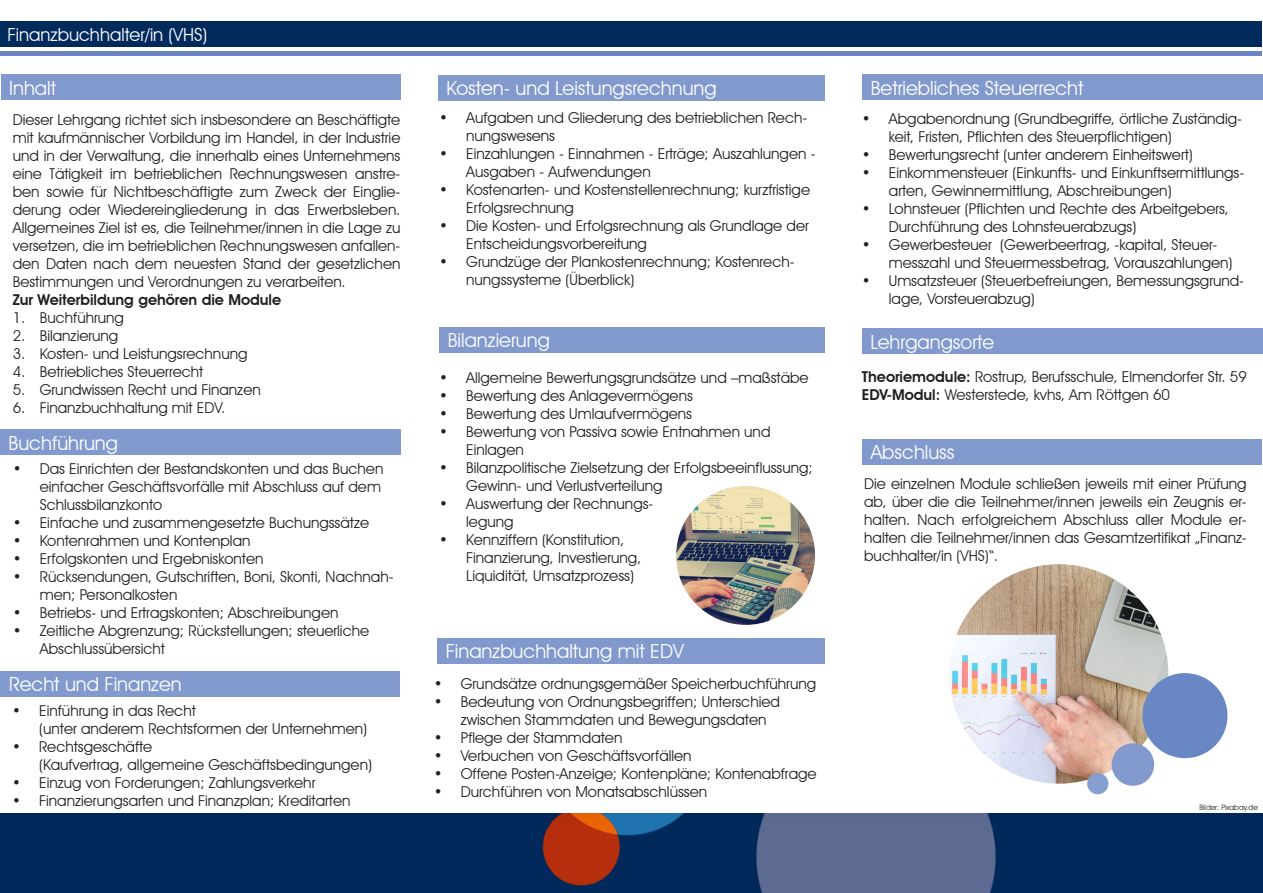
<style>
.page{position:relative;width:1263px;height:893px;background:#fff}
.page>*{position:absolute;margin:0;border:0;box-sizing:border-box;transform-origin:0 0}
.t1{font:19.5px "Avant Garde IT Cby BT";color:#fff}
.t2{font:18px "Avant Garde IT Cby BT";color:#fff}
.t3{font:15px/18px "Avant Garde IT Cby BT";color:#231f20}
.t4{font:600 15px "Avant Garde IT Cby BT";color:#231f20}
.t5{font:7.5px "Avant Garde IT Cby BT";color:#231f20}
.s1{font-weight:600}
</style>
<div class="page">
<div style="left:0;top:21px;width:1262px;height:26px;background:#002a5c"></div>
<hr style="left:1px;top:52px;width:1261px;height:4px;background:#6887c4">
<img style="left:0;top:814px;width:1263px;height:79px">
<div style="left:862px;top:328px;width:401px;height:26px;background:#8299ce"></div>
<div style="left:1px;top:671px;width:399px;height:25px;background:#8299ce"></div>
<div style="left:439px;top:327px;width:385px;height:25px;background:#8299ce"></div>
<div style="left:438px;top:75px;width:386px;height:25px;background:#8299ce"></div>
<div style="left:437px;top:638px;width:388px;height:25px;background:#8299ce"></div>
<div style="left:862px;top:74px;width:401px;height:26px;background:#8299ce"></div>
<div style="left:0;top:429px;width:400px;height:26px;background:#8299ce"></div>
<div style="left:1px;top:74px;width:399px;height:26px;background:#8299ce"></div>
<img style="left:676px;top:486px;width:139px;height:139px;border-radius:69px">
<img style="left:949px;top:564px;width:219px;height:220px;border-radius:110px">
<div style="left:1142px;top:673px;width:85px;height:85px;background:#6887c4;border-radius:50%"></div>
<div style="left:1087px;top:773px;width:21px;height:21px;background:#879ed1;border-radius:50%"></div>
<div style="left:1111px;top:743px;width:43px;height:43px;background:#8299ce;border-radius:50%"></div>
<div style="left:862px;top:439px;width:400px;height:26px;background:#8299ce"></div>
<p class="t2" style="left:7px;top:24px;width:201px">Finanzbuchhalter/in (VHS)</p>
<p class="t1" style="left:9px;top:76px;width:48px">Inhalt</p>
<p class="t3" style="left:13px;top:110px;width:389px;text-align:justify">Dieser Lehrgang richtet sich insbesondere an Beschäftigte mit kaufmännischer Vorbildung im Handel, in der Industrie und in der Verwaltung, die innerhalb eines Unternehmens eine Tätigkeit im betrieblichen Rechnungswesen anstre&shy;ben sowie für Nichtbeschäftigte zum Zweck der Einglie&shy;derung oder Wiedereingliederung in das Erwerbsleben.<br>Allgemeines Ziel ist es, die Teilnehmer/innen in die Lage zu versetzen, die im betrieblichen Rechnungswesen anfallen&shy;den Daten nach dem neuesten Stand der gesetzlichen Bestimmungen und Verordnungen zu verarbeiten.</p>
<p class="t4" style="left:13px;top:290px;width:270px">Zur Weiterbildung gehören die Module</p>
<p class="t3" style="left:13px;top:308px;width:113px">1. Buchführung</p>
<p class="t3" style="left:13px;top:326px;width:107px">2. Bilanzierung</p>
<p class="t3" style="left:13px;top:344px;width:236px">3. Kosten- und Leistungsrechnung</p>
<p class="t3" style="left:13px;top:362px;width:192px">4. Betriebliches Steuerrecht</p>
<p class="t3" style="left:13px;top:380px;width:250px">5. Grundwissen Recht und Finanzen</p>
<p class="t3" style="left:13px;top:398px;width:214px">6. Finanzbuchhaltung mit EDV.</p>
<p class="t1" style="left:9px;top:431px;width:111px">Buchführung</p>
<p class="t3" style="left:40px;top:460px;width:345px;text-indent:-27px">• Das Einrichten der Bestandskonten und das Buchen einfacher Geschäftsvorfälle mit Abschluss auf dem<br>Schlussbilanzkonto</p>
<p class="t3" style="left:13px;top:514px;width:358px">• Einfache und zusammengesetzte Buchungssätze</p>
<p class="t3" style="left:13px;top:532px;width:239px">• Kontenrahmen und Kontenplan</p>
<p class="t3" style="left:13px;top:550px;width:252px">• Erfolgskonten und Ergebniskonten</p>
<p class="t3" style="left:40px;top:568px;width:355px;text-indent:-27px">• Rücksendungen, Gutschriften, Boni, Skonti, Nachnah&shy;men; Personalkosten</p>
<p class="t3" style="left:13px;top:604px;width:327px">• Betriebs- und Ertragskonten; Abschreibungen</p>
<p class="t3" style="left:40px;top:622px;width:331px;text-indent:-27px">• Zeitliche Abgrenzung; Rückstellungen; steuerliche<br>Abschlussübersicht</p>
<p class="t1" style="left:9px;top:672px;width:174px">Recht und Finanzen</p>
<p class="t3" style="left:39px;top:702px;width:329px;text-indent:-27px">• Einführung in das Recht<br>(unter anderem Rechtsformen der Unternehmen)</p>
<p class="t3" style="left:39px;top:738px;width:334px;text-indent:-27px">• Rechtsgeschäfte<br>(Kaufvertrag, allgemeine Geschäftsbedingungen)</p>
<p class="t3" style="left:12px;top:774px;width:305px">• Einzug von Forderungen; Zahlungsverkehr</p>
<p class="t3" style="left:12px;top:792px;width:340px">• Finanzierungsarten und Finanzplan; Kreditarten</p>
<p class="t1" style="left:447px;top:76px;width:271px">Kosten- und Leistungsrechnung</p>
<p class="t3" style="left:466px;top:109px;width:343px;text-indent:-27px">• Aufgaben und Gliederung des betrieblichen Rech&shy;nungswesens</p>
<p class="t3" style="left:466px;top:145px;width:351px;text-indent:-27px">• Einzahlungen - Einnahmen - Erträge; Auszahlungen -<br>Ausgaben - Aufwendungen</p>
<p class="t3" style="left:466px;top:181px;width:345px;text-indent:-27px">• Kostenarten- und Kostenstellenrechnung; kurzfristige<br>Erfolgsrechnung</p>
<p class="t3" style="left:466px;top:217px;width:344px;text-indent:-27px">• Die Kosten- und Erfolgsrechnung als Grundlage der<br>Entscheidungsvorbereitung</p>
<p class="t3" style="left:466px;top:253px;width:330px;text-indent:-27px">• Grundzüge der Plankostenrechnung; Kostenrech&shy;nungssysteme (Überblick)</p>
<p class="t1" style="left:448px;top:328px;width:104px">Bilanzierung</p>
<p class="t3" style="left:439px;top:368px;width:371px">• Allgemeine Bewertungsgrundsätze und –maßstäbe</p>
<p class="t3" style="left:439px;top:386px;width:255px">• Bewertung des Anlagevermögens</p>
<p class="t3" style="left:439px;top:404px;width:254px">• Bewertung des Umlaufvermögens</p>
<p class="t3" style="left:466px;top:422px;width:306px;text-indent:-27px">• Bewertung von Passiva sowie Entnahmen und<br>Einlagen</p>
<p class="t3" style="left:466px;top:458px;width:348px;text-indent:-27px">• Bilanzpolitische Zielsetzung der Erfolgsbeeinflussung;<br>Gewinn- und Verlustverteilung</p>
<p class="t3" style="left:466px;top:494px;width:189px;text-indent:-27px">• Auswertung der Rechnungs&shy;legung</p>
<p class="t3" style="left:466px;top:530px;width:177px;text-indent:-27px">• Kennziffern (Konstitution,<br>Finanzierung, Investierung,<br>Liquidität, Umsatzprozess)</p>
<p class="t1" style="left:446px;top:639px;width:240px">Finanzbuchhaltung mit EDV</p>
<p class="t3" style="left:434px;top:674px;width:384px">• Grundsätze ordnungsgemäßer Speicherbuchführung</p>
<p class="t3" style="left:461px;top:692px;width:321px;text-indent:-27px">• Bedeutung von Ordnungsbegriffen; Unterschied zwischen Stammdaten und Bewegungsdaten</p>
<p class="t3" style="left:434px;top:728px;width:190px">• Pflege der Stammdaten</p>
<p class="t3" style="left:434px;top:746px;width:259px">• Verbuchen von Geschäftsvorfällen</p>
<p class="t3" style="left:434px;top:764px;width:384px">• Offene Posten-Anzeige; Kontenpläne; Kontenabfrage</p>
<p class="t3" style="left:434px;top:782px;width:275px">• Durchführen von Monatsabschlüssen</p>
<p class="t1" style="left:871px;top:76px;width:214px">Betriebliches Steuerrecht</p>
<p class="t3" style="left:889px;top:110px;width:355px;text-indent:-27px">• Abgabenordnung (Grundbegriffe, örtliche Zuständig&shy;keit, Fristen, Pflichten des Steuerpflichtigen)</p>
<p class="t3" style="left:862px;top:146px;width:332px">• Bewertungsrecht (unter anderem Einheitswert)</p>
<p class="t3" style="left:889px;top:164px;width:357px;text-indent:-27px">• Einkommensteuer (Einkunfts- und Einkunftsermittlungs&shy;arten, Gewinnermittlung, Abschreibungen)</p>
<p class="t3" style="left:889px;top:200px;width:341px;text-indent:-27px">• Lohnsteuer (Pflichten und Rechte des Arbeitgebers,<br>Durchführung des Lohnsteuerabzugs)</p>
<p class="t3" style="left:889px;top:236px;width:345px;text-indent:-27px">• Gewerbesteuer (Gewerbeertrag, -kapital, Steuer&shy;messzahl und Steuermessbetrag, Vorauszahlungen)</p>
<p class="t3" style="left:889px;top:272px;width:357px;text-indent:-27px">• Umsatzsteuer (Steuerbefreiungen, Bemessungsgrund&shy;lage, Vorsteuerabzug)</p>
<p class="t1" style="left:870px;top:330px;width:125px">Lehrgangsorte</p>
<p class="t3" style="left:862px;top:368px;width:386px"><span class="s1">Theoriemodule:</span> Rostrup, Berufsschule, Elmendorfer Str. 59</p>
<p class="t3" style="left:862px;top:386px;width:310px"><span class="s1">EDV-Modul:</span> Westerstede, kvhs, Am Röttgen 60</p>
<p class="t1" style="left:871px;top:441px;width:85px">Abschluss</p>
<p class="t3" style="left:864px;top:475px;width:384px;text-align:justify">Die einzelnen Module schließen jeweils mit einer Prüfung ab, über die die Teilnehmer/innen jeweils ein Zeugnis er&shy;halten. Nach erfolgreichem Abschluss aller Module er&shy;halten die Teilnehmer/innen das Gesamtzertifikat „Finanz&shy;buchhalter/in (VHS)“.</p>
<p class="t5" style="left:1199px;top:803px;width:60px">Bilder: Pixabay.de</p>
</div>
